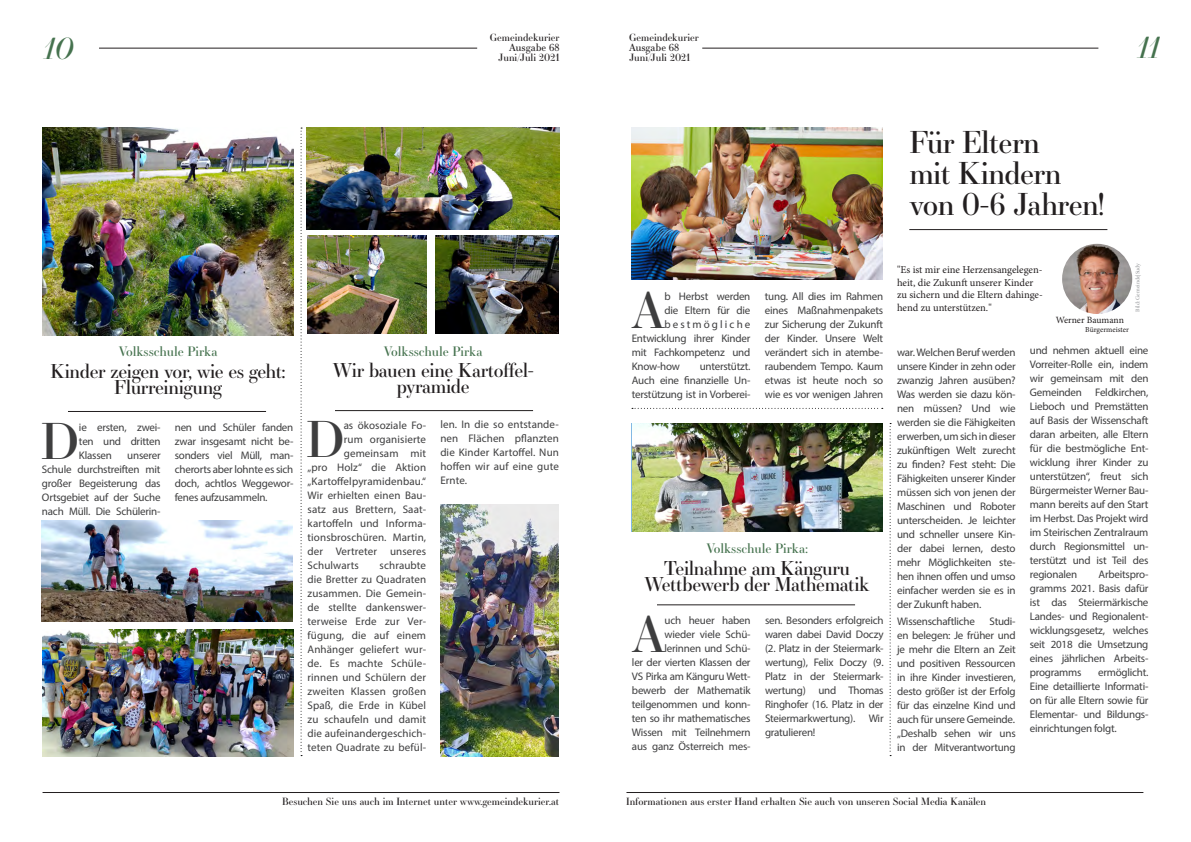
<style>
.page{position:relative;width:1191px;height:842px;background:#fff}
.page>*{position:absolute;margin:0;border:0;box-sizing:border-box;transform-origin:0 0}
.t1{font:49.1px "Essonnes Display";color:#3e3e3f}
.t2{font:30px/31px "Essonnes Display";letter-spacing:-.02em;color:#231f20}
.t3{font:italic 29px "Essonnes Headline";color:#45724e}
.t4{font:19px/16px "Essonnes Display";letter-spacing:-.02em;color:#231f20;text-align:center}
.t5{font:13px "Essonnes Display";color:#45724e}
.t6{font:11px/14px "Myriad Pro";letter-spacing:-.02em;color:#3e3e3f;text-align:justify}
.t7{font:11px "Myriad Pro";letter-spacing:.01em;color:#3e3e3f}
.t8{font:11px "Myriad Pro";letter-spacing:.19em;color:#3e3e3f}
.t9{font:10.5px/12.6px "Minion Pro";color:#231f20}
.t10{font:10px "Essonnes Display";color:#231f20}
.t11{font:10px "Essonnes Text";color:#231f20}
.t12{font:9.6px "Minion Pro";color:#231f20}
.t13{font:7.6px "Minion Pro";letter-spacing:-.005em;color:#231f20}
.t14{font:5.7px "Minion Pro";color:#939598}
</style>
<div class="page">
<hr style="left:702px;top:48px;width:396px;height:1px;background:#231f20">
<hr style="left:99px;top:48px;width:378px;height:1px;background:#231f20">
<hr style="left:43px;top:792px;width:516px;height:1px;background:#231f20">
<hr style="left:626px;top:792px;width:517px;height:1px;background:#231f20">
<hr style="left:335px;top:410px;width:198px;height:1px;background:#231f20">
<img style="left:632px;top:424px;width:251px;height:108px">
<img style="left:435px;top:236px;width:124px;height:98px">
<img style="left:307px;top:236px;width:119px;height:97px">
<img style="left:307px;top:128px;width:252px;height:102px">
<img style="left:440px;top:504px;width:119px;height:252px">
<hr style="left:657px;top:605px;width:198px;height:1px;background:#231f20">
<hr style="left:68px;top:411px;width:198px;height:1px;background:#231f20">
<img style="left:1062px;top:244px;width:70px;height:70px;border-radius:35px">
<svg style="left:632px;top:408px;width:250px;height:1px"></svg>
<svg style="left:889px;top:423px;width:2px;height:333px"></svg>
<svg style="left:300px;top:128px;width:2px;height:628px"></svg>
<img style="left:631px;top:128px;width:252px;height:151px">
<img style="left:42px;top:629px;width:251px;height:127px">
<img style="left:42px;top:128px;width:251px;height:207px">
<hr style="left:909px;top:229px;width:198px;height:1px;background:#231f20">
<img style="left:42px;top:521px;width:251px;height:100px">
<h3 class="t3" style="left:44px;top:27px;width:32px">10</h3>
<p class="t10" style="left:490px;top:30px;width:71px">Gemeindekurier</p>
<p class="t11" style="left:509px;top:40px;width:52px">Ausgabe 68</p>
<p class="t10" style="left:498px;top:50px;width:63px">Juni/Juli 2021</p>
<p class="t5" style="left:119px;top:342px;width:100px">Volksschule Pirka</p>
<h3 class="t4" style="left:50px;top:362px;width:237px">Kinder zeigen vor, wie es geht:<br>Flurreinigung</h3>
<h1 class="t1" style="left:41px;top:406px;width:40px">D</h1>
<p class="t6" style="left:79px;top:420px;width:83px">ie ersten, zwei&shy;ten und dritten Klassen</p>
<p class="t6" style="left:42px;top:448px;width:120px;text-indent:85px">unserer Schule durchstreiften mit großer Begeisterung das Ortsgebiet auf der Suche nach Müll. Die Schülerin-</p>
<p class="t6" style="left:175px;top:420px;width:120px">nen und Schüler fanden zwar insgesamt nicht be&shy;sonders viel Müll, man&shy;cherorts aber lohnte es sich doch, achtlos Weggewor&shy;fenes aufzusammeln.</p>
<p class="t5" style="left:384px;top:342px;width:100px">Volksschule Pirka</p>
<h3 class="t4" style="left:333px;top:362px;width:202px">Wir bauen eine Kartoffel&shy;pyramide</h3>
<h1 class="t1" style="left:306px;top:405px;width:40px">D</h1>
<p class="t7" style="left:344px;top:419px;width:84px">as ökosoziale Fo-</p>
<p class="t6" style="left:440px;top:417px;width:120px">len. In die so entstande&shy;nen Flächen pflanzten die Kinder Kartoffel. Nun hoffen wir auf eine gute Ernte.</p>
<p class="t7" style="left:344px;top:433px;width:84px">rum organisierte</p>
<p class="t7" style="left:344px;top:447px;width:84px">gemeinsam mit</p>
<p class="t7" style="left:307px;top:461px;width:120px">„pro Holz“ die Aktion</p>
<p class="t7" style="left:307px;top:475px;width:120px">„Kartoffelpyramidenbau.“</p>
<p class="t7" style="left:307px;top:489px;width:120px">Wir erhielten einen Bau-</p>
<p class="t7" style="left:307px;top:503px;width:120px">satz aus Brettern, Saat-</p>
<p class="t7" style="left:307px;top:517px;width:120px">kartoffeln und Informa-</p>
<p class="t7" style="left:307px;top:531px;width:120px">tionsbroschüren. Martin,</p>
<p class="t7" style="left:307px;top:545px;width:120px">der Vertreter unseres</p>
<p class="t7" style="left:307px;top:559px;width:53px">Schulwarts</p>
<p class="t6" style="left:307px;top:558px;width:120px;text-indent:72px">schraubte die Bretter zu Quadraten zusammen. Die Gemein&shy;de stellte dankenswer&shy;terweise Erde zur Ver&shy;fügung, die auf einem Anhänger geliefert wur&shy;de. Es machte Schüle&shy;rinnen und Schülern der zweiten Klassen großen Spaß, die Erde in Kübel zu schaufeln und damit die aufeinandergeschich&shy;teten Quadrate zu befül-</p>
<p class="t10" style="left:629px;top:30px;width:71px">Gemeindekurier</p>
<p class="t11" style="left:629px;top:40px;width:52px">Ausgabe 68</p>
<p class="t10" style="left:629px;top:50px;width:63px">Juni/Juli 2021</p>
<h3 class="t3" style="left:1137px;top:26px;width:23px">11</h3>
<h2 class="t2" style="left:909px;top:125px;width:197px">Für Eltern<br>mit Kindern von 0-6 Jahren!</h2>
<h1 class="t1" style="left:631px;top:276px;width:35px">A</h1>
<p class="t6" style="left:664px;top:289px;width:88px">b Herbst werden</p>
<p class="t6" style="left:664px;top:303px;width:87px">die Eltern für die</p>
<p class="t8" style="left:664px;top:318px;width:88px">bestmögliche</p>
<p class="t6" style="left:632px;top:331px;width:120px">Entwicklung ihrer Kinder</p>
<p class="t6" style="left:632px;top:345px;width:120px">mit Fachkompetenz und</p>
<p class="t6" style="left:632px;top:359px;width:50px">Know-how</p>
<p class="t6" style="left:632px;top:359px;width:120px;text-indent:68px">unterstützt.<br>Auch eine finanzielle Un&shy;terstützung ist in Vorberei-</p>
<p class="t6" style="left:765px;top:289px;width:120px">tung. All dies im Rahmen eines Maßnahmenpakets zur Sicherung der Zukunft der Kinder. Unsere Welt verändert sich in atembe&shy;raubendem Tempo. Kaum etwas ist heute noch so wie es vor wenigen Jahren</p>
<p class="t5" style="left:706px;top:539px;width:103px">Volksschule Pirka:</p>
<h3 class="t4" style="left:644px;top:559px;width:227px">Teilnahme am Känguru<br>Wettbewerb der Mathematik</h3>
<h1 class="t1" style="left:632px;top:600px;width:35px">A</h1>
<p class="t6" style="left:632px;top:613px;width:120px;text-align:right">uch heuer haben wieder viele Schü&shy;lerinnen und Schü-<br>ler der vierten Klassen der<br>VS Pirka am Känguru Wett&shy;bewerb der Mathematik teilgenommen und konn&shy;ten so ihr mathematisches<br>Wissen mit Teilnehmern aus ganz Österreich mes-</p>
<p class="t6" style="left:765px;top:613px;width:120px">sen. Besonders erfolgreich waren dabei David Doczy (2. Platz in der Steiermark&shy;wertung), Felix Doczy (9.<br>Platz in der Steiermark&shy;wertung) und Thomas Ringhofer (16. Platz in der Steiermarkwertung). Wir gratulieren!</p>
<p class="t9" style="left:897px;top:263px;width:147px">"Es ist mir eine Herzensangelegen&shy;heit, die Zukunft unserer Kinder zu sichern und die Eltern dahinge&shy;hend zu unterstützen."</p>
<p class="t14" style="left:1133px;top:312px;width:50px;rotate:-90deg">Bild: Gemeinde|Sudy</p>
<p class="t6" style="left:897px;top:345px;width:120px">war. Welchen Beruf werden unsere Kinder in zehn oder zwanzig Jahren ausüben?<br>Was werden sie dazu kön&shy;nen müssen? Und wie werden sie die Fähigkeiten erwerben, um sich in dieser zukünftigen Welt zurecht zu finden? Fest steht: Die Fähigkeiten unserer Kinder müssen sich von jenen der Maschinen und Roboter unterscheiden. Je leichter und schneller unsere Kin&shy;der dabei lernen, desto mehr Möglichkeiten ste&shy;hen ihnen offen und umso einfacher werden sie es in der Zukunft haben.</p>
<p class="t6" style="left:897px;top:614px;width:79px">Wissenschaftliche</p>
<p class="t6" style="left:897px;top:614px;width:120px;text-indent:92px">Studi&shy;en belegen: Je früher und je mehr die Eltern an Zeit und positiven Ressourcen in ihre Kinder investieren, desto größer ist der Erfolg für das einzelne Kind und auch für unsere Gemeinde. „Deshalb sehen wir uns in der Mitverantwortung</p>
<p class="t12" style="left:1055px;top:313px;width:70px">Werner Baumann</p>
<p class="t13" style="left:1085px;top:325px;width:45px">Bürgermeister</p>
<p class="t6" style="left:1029px;top:343px;width:120px">und nehmen aktuell eine Vorreiter-Rolle ein, indem wir gemeinsam mit den Gemeinden Feldkirchen, Lieboch und Premstätten auf Basis der Wissenschaft daran arbeiten, alle Eltern für die bestmögliche Ent&shy;wicklung ihrer Kinder zu unterstützen“, freut sich Bürgermeister Werner Bau&shy;mann bereits auf den Start im Herbst. Das Projekt wird im Steirischen Zentralraum durch Regionsmittel un&shy;terstützt und ist Teil des regionalen</p>
<p class="t6" style="left:1029px;top:567px;width:120px;text-indent:69px">Arbeitspro&shy;gramms 2021. Basis dafür ist das Steiermärkische Landes- und Regionalent&shy;wicklungsgesetz, welches seit 2018 die Umsetzung eines jährlichen Arbeits&shy;programms</p>
<p class="t6" style="left:1029px;top:665px;width:120px;text-indent:68px">ermöglicht.<br>Eine detaillierte Informati&shy;on für alle Eltern sowie für Elementar- und Bildungs&shy;einrichtungen folgt.</p>
<p class="t10" style="left:282px;top:794px;width:278px">Besuchen Sie uns auch im Internet unter www.gemeindekurier.at</p>
<p class="t10" style="left:626px;top:794px;width:361px">Informationen aus erster Hand erhalten Sie auch von unseren Social Media Kanälen</p>
</div>
